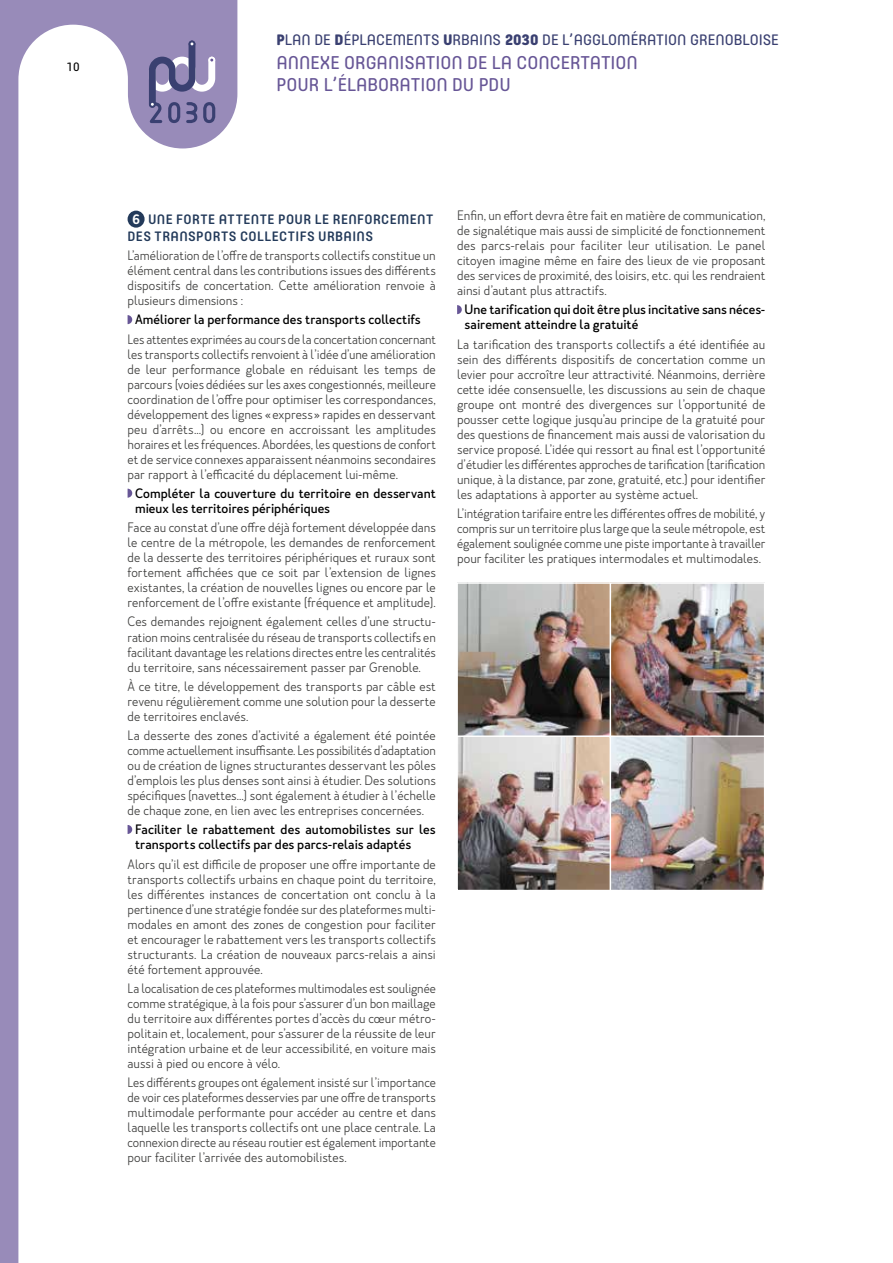
<style>
.page{position:relative;width:893px;height:1263px;background:#fff}
.page>*{position:absolute;margin:0;border:0;box-sizing:border-box;transform-origin:0 0}
.t1{font:18.3px/21.9px "Core Mellow 45";color:#675696}
.t2{font:15px "Core Mellow 45";color:#3a4071}
.t3{font:500 13.5px/16.5px "Core Mellow 55";letter-spacing:.03em;color:#233a5a}
.t4{font:300 12.75px/15px "Merlo Neue";color:#3c3c3b;text-align:justify}
.t5{font:500 12.75px/15px "Merlo Neue";letter-spacing:.005em;color:#000}
.t6{font:12px "Core Mellow 45";color:#000}
.s1{font-family:"Core Mellow 75";font-weight:800}
.s2{font-family:"Merlo Neue";font-weight:600;font-size:12.75px;color:#fff}
</style>
<div class="page">
<svg style="left:0;top:0;width:237px;height:1263px"></svg>
<svg style="left:145px;top:37px;width:74px;height:88px;background:#8b83ae"></svg>
<div style="left:128px;top:211px;width:17px;height:17px;background:#233a5a;border-radius:50%"></div>
<svg style="left:128px;top:315px;width:4px;height:9px"></svg>
<svg style="left:128px;top:489px;width:4px;height:9px"></svg>
<svg style="left:128px;top:825px;width:4px;height:9px"></svg>
<svg style="left:457px;top:305px;width:5px;height:9px"></svg>
<img style="left:459px;top:585px;width:150px;height:150px">
<div style="left:456px;top:582px;width:156px;height:156px;border:2px solid #fff"></div>
<img style="left:459px;top:738px;width:150px;height:150px">
<div style="left:456px;top:735px;width:156px;height:156px;border:2px solid #fff"></div>
<img style="left:613px;top:585px;width:149px;height:150px">
<div style="left:610px;top:582px;width:155px;height:156px;border:2px solid #fff"></div>
<img style="left:613px;top:738px;width:149px;height:150px">
<div style="left:610px;top:735px;width:155px;height:156px;border:2px solid #fff"></div>
<p class="t6" style="left:67px;top:58px;width:15px">10</p>
<p class="t2" style="left:276px;top:28px;width:504px"><span class="s1">P</span>LAN DE <span class="s1">D</span>ÉPLACEMENTS <span class="s1">U</span>RBAINS <span class="s1">2030</span> DE L’AGGLOMÉRATION GRENOBLOISE</p>
<h1 class="t1" style="left:276px;top:50px;width:363px">ANNEXE ORGANISATION DE LA CONCERTATION<br>POUR L’ÉLABORATION DU PDU</h1>
<p class="t3" style="left:128px;top:211px;width:307px;text-indent:5px"><span class="s2">6</span> UNE FORTE ATTENTE POUR LE RENFORCEMENT<br>DES TRANSPORTS COLLECTIFS URBAINS</p>
<p class="t4" style="left:128px;top:248px;width:310px">L’amélioration de l’offre de transports collectifs constitue un élément central dans les contributions issues des différents dispositifs de concertation. Cette amélioration renvoie à plusieurs dimensions :</p>
<p class="t5" style="left:135px;top:312px;width:287px">Améliorer la performance des transports collectifs</p>
<p class="t4" style="left:128px;top:332px;width:310px">Les attentes exprimées au cours de la concertation concernant les transports collectifs renvoient à l’idée d’une amélioration de leur performance globale en réduisant les temps de parcours (voies dédiées sur les axes congestionnés, meilleure coordination de l’offre pour optimiser les correspondances, développement des lignes «express» rapides en desservant peu d’arrêts…) ou encore en accroissant les amplitudes horaires et les fréquences. Abordées, les questions de confort et de service connexes apparaissent néanmoins secondaires par rapport à l’efficacité du déplacement lui-même.</p>
<p class="t5" style="left:135px;top:486px;width:302px">Compléter la couverture du territoire en desservant mieux les territoires périphériques</p>
<p class="t4" style="left:128px;top:520px;width:310px">Face au constat d’une offre déjà fortement développée dans le centre de la métropole, les demandes de renforcement de la desserte des territoires périphériques et ruraux sont fortement affichées que ce soit par l’extension de lignes existantes, la création de nouvelles lignes ou encore par le renforcement de l’offre existante (fréquence et amplitude).</p>
<p class="t4" style="left:128px;top:615px;width:310px">Ces demandes rejoignent également celles d’une structu&shy;ration moins centralisée du réseau de transports collectifs en facilitant davantage les relations directes entre les centralités du territoire, sans nécessairement passer par Grenoble.</p>
<p class="t4" style="left:128px;top:679px;width:310px">À ce titre, le développement des transports par câble est revenu régulièrement comme une solution pour la desserte de territoires enclavés.</p>
<p class="t4" style="left:128px;top:728px;width:310px">La desserte des zones d’activité a également été pointée comme actuellement insuffisante. Les possibilités d’adaptation ou de création de lignes structurantes desservant les pôles d’emplois les plus denses sont ainsi à étudier. Des solutions spécifiques (navettes…) sont également à étudier à l’échelle de chaque zone, en lien avec les entreprises concernées.</p>
<p class="t5" style="left:135px;top:822px;width:302px">Faciliter le rabattement des automobilistes sur les transports collectifs par des parcs-relais adaptés</p>
<p class="t4" style="left:128px;top:857px;width:310px">Alors qu’il est difficile de proposer une offre importante de transports collectifs urbains en chaque point du territoire, les différentes instances de concertation ont conclu à la pertinence d’une stratégie fondée sur des plateformes multi&shy;modales en amont des zones de congestion pour faciliter et encourager le rabattement vers les transports collectifs structurants. La création de nouveaux parcs-relais a ainsi été fortement approuvée.</p>
<p class="t4" style="left:128px;top:981px;width:310px">La localisation de ces plateformes multimodales est soulignée comme stratégique, à la fois pour s’assurer d’un bon maillage du territoire aux différentes portes d’accès du cœur métro&shy;politain et, localement, pour s’assurer de la réussite de leur intégration urbaine et de leur accessibilité, en voiture mais aussi à pied ou encore à vélo.</p>
<p class="t4" style="left:128px;top:1075px;width:310px">Les différents groupes ont également insisté sur l’importance de voir ces plateformes desservies par une offre de transports multimodale performante pour accéder au centre et dans laquelle les transports collectifs ont une place centrale. La connexion directe au réseau routier est également importante pour faciliter l’arrivée des automobilistes.</p>
<p class="t4" style="left:457px;top:208px;width:310px">Enfin, un effort devra être fait en matière de communication, de signalétique mais aussi de simplicité de fonctionnement des parcs-relais pour faciliter leur utilisation. Le panel citoyen imagine même en faire des lieux de vie proposant des services de proximité, des loisirs, etc. qui les rendraient ainsi d’autant plus attractifs.</p>
<p class="t5" style="left:465px;top:302px;width:302px">Une tarification qui doit être plus incitative sans néces&shy;sairement atteindre la gratuité</p>
<p class="t4" style="left:457px;top:337px;width:310px">La tarification des transports collectifs a été identifiée au sein des différents dispositifs de concertation comme un levier pour accroître leur attractivité. Néanmoins, derrière cette idée consensuelle, les discussions au sein de chaque groupe ont montré des divergences sur l’opportunité de pousser cette logique jusqu’au principe de la gratuité pour des questions de financement mais aussi de valorisation du service proposé. L’idée qui ressort au final est l’opportunité d’étudier les différentes approches de tarification (tarification unique, à la distance, par zone, gratuité, etc.) pour identifier les adaptations à apporter au système actuel.</p>
<p class="t4" style="left:457px;top:506px;width:310px">L’intégration tarifaire entre les différentes offres de mobilité, y compris sur un territoire plus large que la seule métropole, est également soulignée comme une piste importante à travailler pour faciliter les pratiques intermodales et multimodales.</p>
</div>
